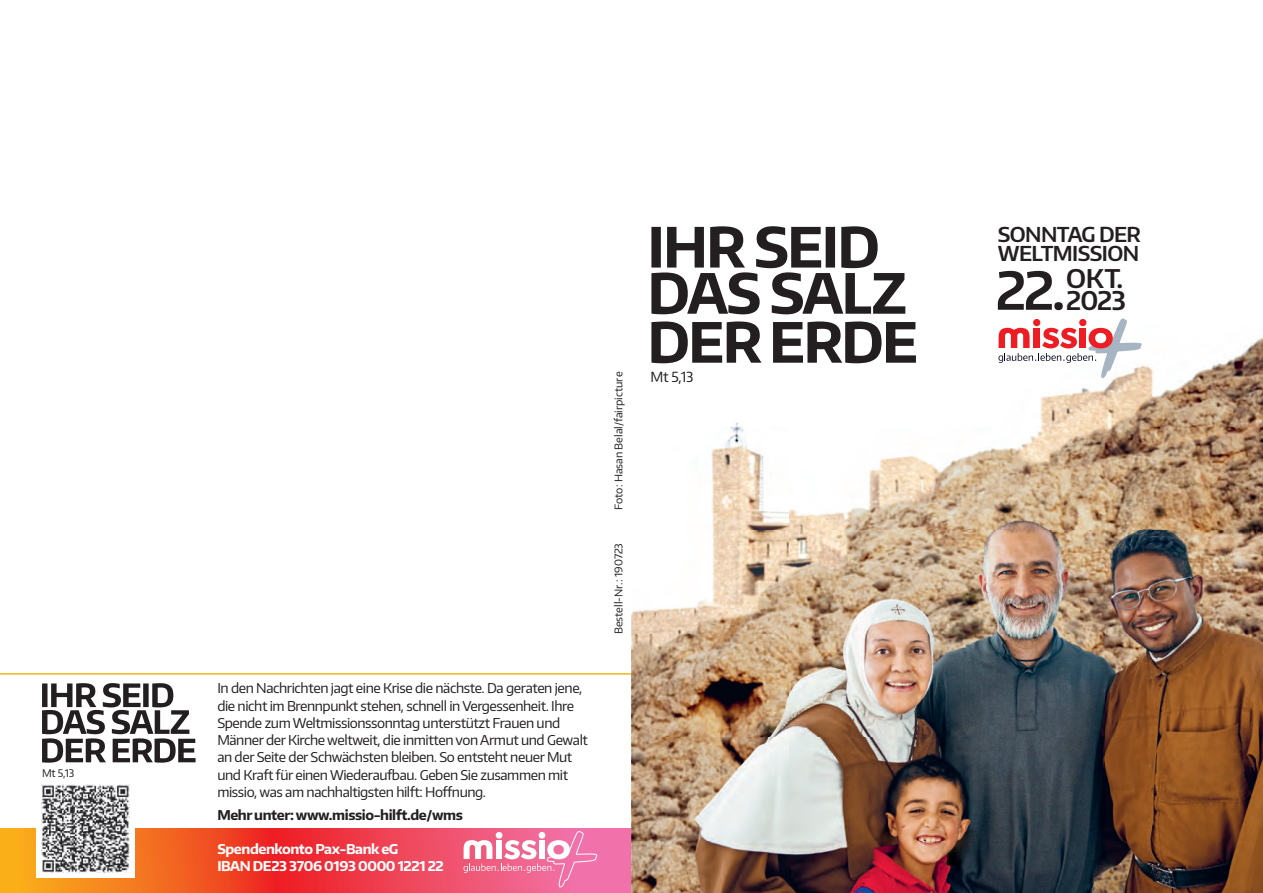
<style>
.page{position:relative;width:1263px;height:893px;background:#fff}
.page>*{position:absolute;margin:0;border:0;box-sizing:border-box;transform-origin:0 0}
.t1{font:600 25.8px/21.9px "Encode Sans Normal";letter-spacing:-.035em;color:#231f20;text-align:right}
.t2{font:600 20.55px/19px "Encode Sans Normal";letter-spacing:-.03em;color:#231f20}
.t3{font:13.95px "Encode Sans Normal";color:#231f20}
.t4{font:13.5px/17.2px "Encode Sans Normal";letter-spacing:-.03em;color:#231f20}
.t5{font:700 13.5px/17.2px "Encode Sans Normal";letter-spacing:-.03em;color:#fff}
.t6{font:700 13.5px "Encode Sans Normal";letter-spacing:-.03em;color:#231f20}
.t7{font:10.5px "Encode Sans Normal";color:#231f20}
.s1{font-size:52.05px}
</style>
<div class="page">
<svg style="left:0;top:828px;width:631px;height:65px;background:#f05542"></svg>
<hr style="left:0;top:673px;width:631px;height:2px;background:#faaf18">
<div style="left:36px;top:779px;width:98px;height:98px;background:#fff"></div>
<img style="left:41px;top:784px;width:88px;height:88px">
<img style="left:631px;top:337px;width:632px;height:556px">
<svg style="left:651px;top:321px;width:265px;height:42px"></svg>
<svg style="left:651px;top:226px;width:254px;height:88px"></svg>
<svg style="left:998px;top:319px;width:143px;height:59px"></svg>
<svg style="left:42px;top:683px;width:154px;height:80px"></svg>
<svg style="left:463px;top:831px;width:134px;height:56px"></svg>
<p class="t7" style="left:42px;top:766px;width:34px">Mt 5,13</p>
<p class="t4" style="left:217px;top:679px;width:372px">In den Nachrichten jagt eine Krise die nächste. Da geraten jene, die nicht im Brennpunkt stehen, schnell in Vergessenheit. Ihre Spende zum Weltmissionssonntag unterstützt Frauen und Männer der Kirche weltweit, die inmitten von Armut und Gewalt an der Seite der Schwächsten bleiben. So entsteht neuer Mut und Kraft für einen Wiederaufbau. Geben Sie zusammen mit missio, was am nachhaltigsten hilft: Hoffnung.</p>
<p class="t6" style="left:217px;top:806px;width:247px">Mehr unter: www.missio-hilft.de/wms</p>
<p class="t5" style="left:217px;top:840px;width:228px">Spendenkonto Pax-Bank eG<br>IBAN DE23 3706 0193 0000 1221 22</p>
<p class="t7" style="left:612px;top:510px;width:140px;rotate:-90deg">Foto: Hasan Belal/fairpicture</p>
<p class="t7" style="left:612px;top:634px;width:93px;rotate:-90deg">Bestell-Nr.: 190723</p>
<p class="t3" style="left:651px;top:367px;width:44px">Mt 5,13</p>
<h2 class="t2" style="left:998px;top:224px;width:145px">SONNTAG DER<br>WELTMISSION</h2>
<h1 class="t1" style="left:996px;top:267px;width:132px"><span class="s1">22.</span>OKT.<br>2023</h1>
</div>
